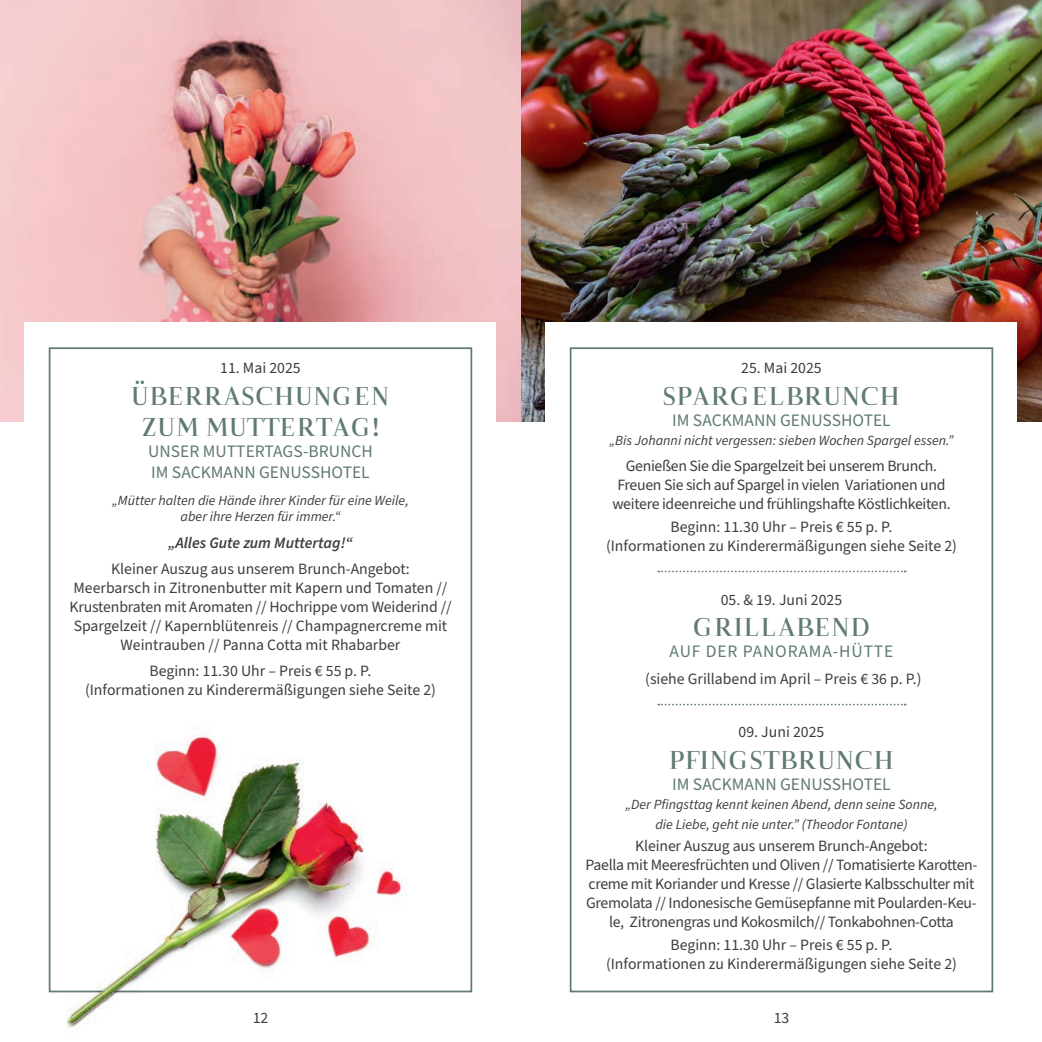
<style>
.page{position:relative;width:1042px;height:1042px;background:#fff}
.page>*{position:absolute;margin:0;border:0;box-sizing:border-box;transform-origin:0 0}
.t1{font:600 26.25px/31.5px "Naia";color:#607b70;text-align:center}
.t2{font:17.5px "Source Sans Pro";color:#607b70}
.t3{font:17.5px "Source Sans Pro";letter-spacing:.05em;color:#607b70}
.t4{font:15.75px/18.9px "Source Sans Pro";letter-spacing:-.01em;color:#3e3e3f;text-align:center}
.t5{font:italic 600 15.75px "Source Sans Pro";color:#3e3e3f}
.t6{font:italic 14px "Source Sans Pro";color:#3e3e3f}
</style>
<div class="page">
<img style="left:521px;top:0;width:521px;height:422px">
<img style="left:0;top:0;width:521px;height:422px">
<div style="left:546px;top:322px;width:471px;height:670px;background:#fff"></div>
<div style="left:570px;top:347px;width:423px;height:645px;border:2px solid #607b70"></div>
<svg style="left:658px;top:570px;width:247px;height:2px"></svg>
<div style="left:25px;top:322px;width:471px;height:670px;background:#fff"></div>
<svg style="left:658px;top:704px;width:247px;height:1px"></svg>
<img style="left:48px;top:714px;width:413px;height:314px">
<p class="t4" style="left:220px;top:359px;width:82px">11. Mai 2025</p>
<p class="t1" style="left:131px;top:381px;width:260px">ÜBERRASCHUNGEN<br>ZUM MUTTERTAG!</p>
<p class="t2" style="left:148px;top:440px;width:226px">UNSER MUTTERTAGS-BRUNCH</p>
<p class="t2" style="left:151px;top:461px;width:220px">IM SACKMANN GENUSSHOTEL</p>
<p class="t6" style="left:112px;top:491px;width:298px">„Mütter halten die Hände ihrer Kinder für eine Weile,</p>
<p class="t6" style="left:181px;top:507px;width:161px">aber ihre Herzen für immer.“</p>
<p class="t5" style="left:168px;top:532px;width:186px">„Alles Gute zum Muttertag!“</p>
<p class="t4" style="left:111px;top:560px;width:300px">Kleiner Auszug aus unserem Brunch-Angebot:</p>
<p class="t4" style="left:69px;top:579px;width:384px">Meerbarsch in Zitronenbutter mit Kapern und Tomaten // Krustenbraten mit Aromaten // Hochrippe vom Weiderind // Spargelzeit // Kapernblütenreis // Champagnercreme mit Weintrauben // Panna Cotta mit Rhabarber</p>
<p class="t4" style="left:150px;top:662px;width:223px">Beginn: 11.30 Uhr – Preis € 55 p. P.</p>
<p class="t4" style="left:85px;top:680px;width:352px">(Informationen zu Kinderermäßigungen siehe Seite 2)</p>
<p class="t4" style="left:741px;top:359px;width:82px">25. Mai 2025</p>
<p class="t1" style="left:663px;top:381px;width:239px">SPARGELBRUNCH</p>
<p class="t2" style="left:672px;top:408px;width:220px">IM SACKMANN GENUSSHOTEL</p>
<p class="t6" style="left:609px;top:431px;width:346px">„Bis Johanni nicht vergessen: sieben Wochen Spargel essen.”</p>
<p class="t4" style="left:626px;top:457px;width:313px">Genießen Sie die Spargelzeit bei unserem Brunch.</p>
<p class="t4" style="left:612px;top:476px;width:340px">Freuen Sie sich auf Spargel in vielen Variationen und weitere ideenreiche und frühlingshafte Köstlichkeiten.</p>
<p class="t4" style="left:670px;top:518px;width:223px">Beginn: 11.30 Uhr – Preis € 55 p. P.</p>
<p class="t4" style="left:606px;top:537px;width:352px">(Informationen zu Kinderermäßigungen siehe Seite 2)</p>
<p class="t4" style="left:721px;top:590px;width:123px">05. &amp; 19. Juni 2025</p>
<p class="t1" style="left:693px;top:612px;width:179px">GRILLABEND</p>
<p class="t3" style="left:669px;top:640px;width:225px">AUF DER PANORAMA-HÜTTE</p>
<p class="t4" style="left:645px;top:669px;width:278px">(siehe Grillabend im April – Preis € 36 p. P.)</p>
<p class="t4" style="left:738px;top:723px;width:87px">09. Juni 2025</p>
<p class="t1" style="left:669px;top:745px;width:227px">PFINGSTBRUNCH</p>
<p class="t2" style="left:672px;top:772px;width:220px">IM SACKMANN GENUSSHOTEL</p>
<p class="t6" style="left:625px;top:795px;width:314px">„Der Pfingsttag kennt keinen Abend, denn seine Sonne,</p>
<p class="t6" style="left:655px;top:814px;width:254px">die Liebe, geht nie unter.” (Theodor Fontane)</p>
<p class="t4" style="left:635px;top:837px;width:294px">Kleiner Auszug aus unserem Brunch-Angebot:</p>
<p class="t4" style="left:585px;top:856px;width:393px">Paella mit Meeresfrüchten und Oliven // Tomatisierte Karotten&shy;creme mit Koriander und Kresse // Glasierte Kalbsschulter mit Gremolata // Indonesische Gemüsepfanne mit Poularden-Keu&shy;le, Zitronengras und Kokosmilch// Tonkabohnen-Cotta</p>
<p class="t4" style="left:670px;top:935px;width:223px">Beginn: 11.30 Uhr – Preis € 55 p. P.</p>
<p class="t4" style="left:606px;top:954px;width:352px">(Informationen zu Kinderermäßigungen siehe Seite 2)</p>
<p class="t4" style="left:253px;top:1009px;width:17px">12</p>
<p class="t4" style="left:773px;top:1009px;width:17px">13</p>
</div>
